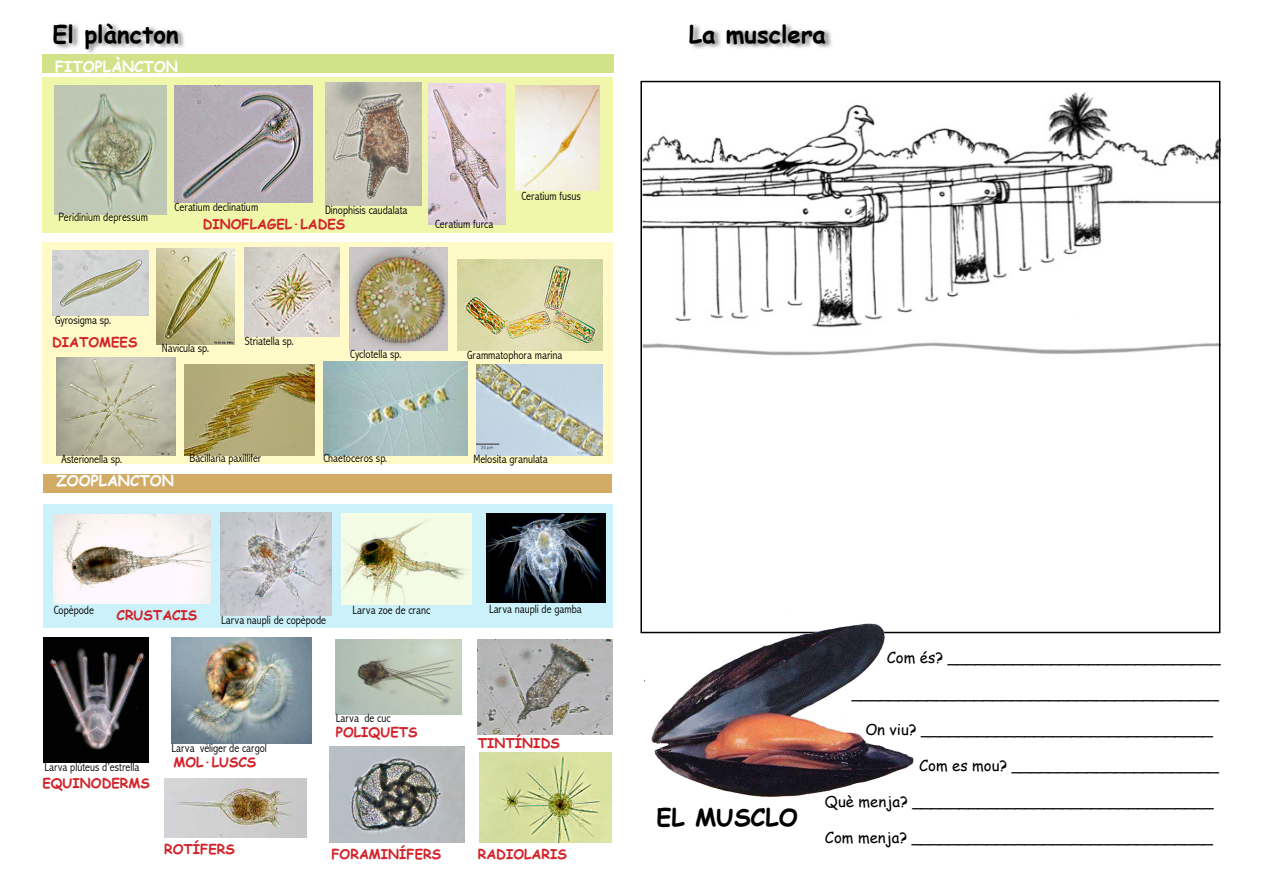
<style>
.page{position:relative;width:1263px;height:893px;background:#fff}
.page>*{position:absolute;margin:0;border:0;box-sizing:border-box;transform-origin:0 0}
.t1{font:700 24px "Comic Sans MS";color:#000}
.t2{font:15px "Comic Sans MS";color:#000}
.t3{font:700 15px "Comic Sans MS";color:#fff}
.t4{font:700 13.5px "Comic Sans MS";color:#d2232a}
.t5{font:300 condensed 12px "Abadi";color:#000}
</style>
<div class="page">
<div style="left:43px;top:504px;width:570px;height:124px;background:#cbf2fa"></div>
<div style="left:43px;top:242px;width:570px;height:222px;background:#fffac8"></div>
<div style="left:689px;top:21px;width:144px;height:29px;background:#000;opacity:.51"></div>
<img style="left:643px;top:92px;width:574px;height:264px">
<img style="left:645px;top:623px;width:279px;height:175px">
<div style="left:42px;top:77px;width:571px;height:156px;background:#f0f7aa"></div>
<div style="left:53px;top:21px;width:133px;height:34px;background:#000;opacity:.51"></div>
<img style="left:54px;top:85px;width:112px;height:129px">
<img style="left:175px;top:85px;width:138px;height:118px">
<img style="left:428px;top:83px;width:77px;height:141px">
<img style="left:325px;top:83px;width:96px;height:122px">
<img style="left:52px;top:250px;width:96px;height:65px">
<img style="left:156px;top:249px;width:78px;height:96px">
<img style="left:57px;top:358px;width:119px;height:98px">
<img style="left:323px;top:362px;width:145px;height:94px">
<img style="left:184px;top:365px;width:130px;height:90px">
<img style="left:244px;top:248px;width:96px;height:89px">
<img style="left:457px;top:259px;width:145px;height:91px">
<img style="left:349px;top:248px;width:99px;height:102px">
<img style="left:477px;top:365px;width:125px;height:90px">
<img style="left:54px;top:515px;width:156px;height:89px">
<img style="left:220px;top:513px;width:112px;height:103px">
<img style="left:486px;top:514px;width:119px;height:88px">
<img style="left:341px;top:514px;width:130px;height:91px">
<img style="left:336px;top:640px;width:125px;height:74px">
<img style="left:43px;top:637px;width:106px;height:126px">
<img style="left:172px;top:638px;width:139px;height:106px">
<img style="left:164px;top:778px;width:142px;height:59px">
<img style="left:330px;top:747px;width:134px;height:96px">
<img style="left:480px;top:753px;width:131px;height:90px">
<img style="left:478px;top:640px;width:135px;height:95px">
<div style="left:42px;top:54px;width:571px;height:18px;background:#d2e288"></div>
<div style="left:43px;top:474px;width:568px;height:18px;background:#d2ab67"></div>
<img style="left:515px;top:85px;width:85px;height:106px">
<h1 class="t1" style="left:52px;top:16px;width:128px">El plàncton</h1>
<h1 class="t1" style="left:689px;top:16px;width:138px">La musclera</h1>
<p class="t3" style="left:55px;top:55px;width:125px">FITOPLÀNCTON</p>
<p class="t5" style="left:59px;top:210px;width:91px">Peridinium depressum</p>
<p class="t5" style="left:175px;top:200px;width:85px">Ceratium declinatium</p>
<p class="t5" style="left:325px;top:203px;width:84px">Dinophisis caudalata</p>
<p class="t4" style="left:203px;top:214px;width:144px">DINOFLAGEL·LADES</p>
<p class="t5" style="left:435px;top:217px;width:60px">Ceratium furca</p>
<p class="t5" style="left:521px;top:189px;width:61px">Ceratium fusus</p>
<p class="t5" style="left:55px;top:313px;width:58px">Gyrosigma sp.</p>
<p class="t4" style="left:52px;top:332px;width:87px">DIATOMEES</p>
<p class="t5" style="left:162px;top:341px;width:49px">Navicula sp.</p>
<p class="t5" style="left:245px;top:334px;width:50px">Striatella sp.</p>
<p class="t5" style="left:350px;top:347px;width:53px">Cyclotella sp.</p>
<p class="t5" style="left:467px;top:348px;width:97px">Grammatophora marina</p>
<p class="t5" style="left:61px;top:452px;width:62px">Asterionella sp.</p>
<p class="t5" style="left:190px;top:451px;width:73px">Bacillaria paxillifer</p>
<p class="t5" style="left:323px;top:451px;width:65px">Chaetoceros sp.</p>
<p class="t5" style="left:473px;top:452px;width:76px">Melosita granulata</p>
<p class="t3" style="left:56px;top:469px;width:119px">ZOOPLÀNCTON</p>
<p class="t5" style="left:54px;top:603px;width:42px">Copèpode</p>
<p class="t4" style="left:117px;top:605px;width:82px">CRUSTACIS</p>
<p class="t5" style="left:221px;top:613px;width:106px">Larva naupli de copèpode</p>
<p class="t5" style="left:352px;top:603px;width:79px">Larva zoe de cranc</p>
<p class="t5" style="left:489px;top:602px;width:94px">Larva naupli de gamba</p>
<p class="t5" style="left:44px;top:760px;width:96px">Larva plúteus d’estrella</p>
<p class="t4" style="left:42px;top:773px;width:109px">EQUINODERMS</p>
<p class="t5" style="left:172px;top:741px;width:97px">Larva vèliger de cargol</p>
<p class="t4" style="left:173px;top:752px;width:84px">MOL·LUSCS</p>
<p class="t5" style="left:336px;top:711px;width:56px">Larva de cuc</p>
<p class="t4" style="left:336px;top:722px;width:83px">POLIQUETS</p>
<p class="t4" style="left:478px;top:733px;width:83px">TINTÍNIDS</p>
<p class="t4" style="left:164px;top:839px;width:72px">ROTÍFERS</p>
<p class="t4" style="left:331px;top:844px;width:111px">FORAMINÍFERS</p>
<p class="t4" style="left:478px;top:844px;width:91px">RADIOLARIS</p>
<h1 class="t1" style="left:656px;top:800px;width:143px">EL MUSCLO</h1>
<p class="t2" style="left:887px;top:646px;width:335px">Com és? _____________________________</p>
<p class="t2" style="left:852px;top:682px;width:368px">_______________________________________</p>
<p class="t2" style="left:865px;top:718px;width:349px">On viu? _______________________________</p>
<p class="t2" style="left:919px;top:754px;width:301px">Com es mou? ______________________</p>
<p class="t2" style="left:825px;top:790px;width:390px">Què menja? ________________________________</p>
<p class="t2" style="left:825px;top:826px;width:389px">Com menja? ________________________________</p>
</div>
